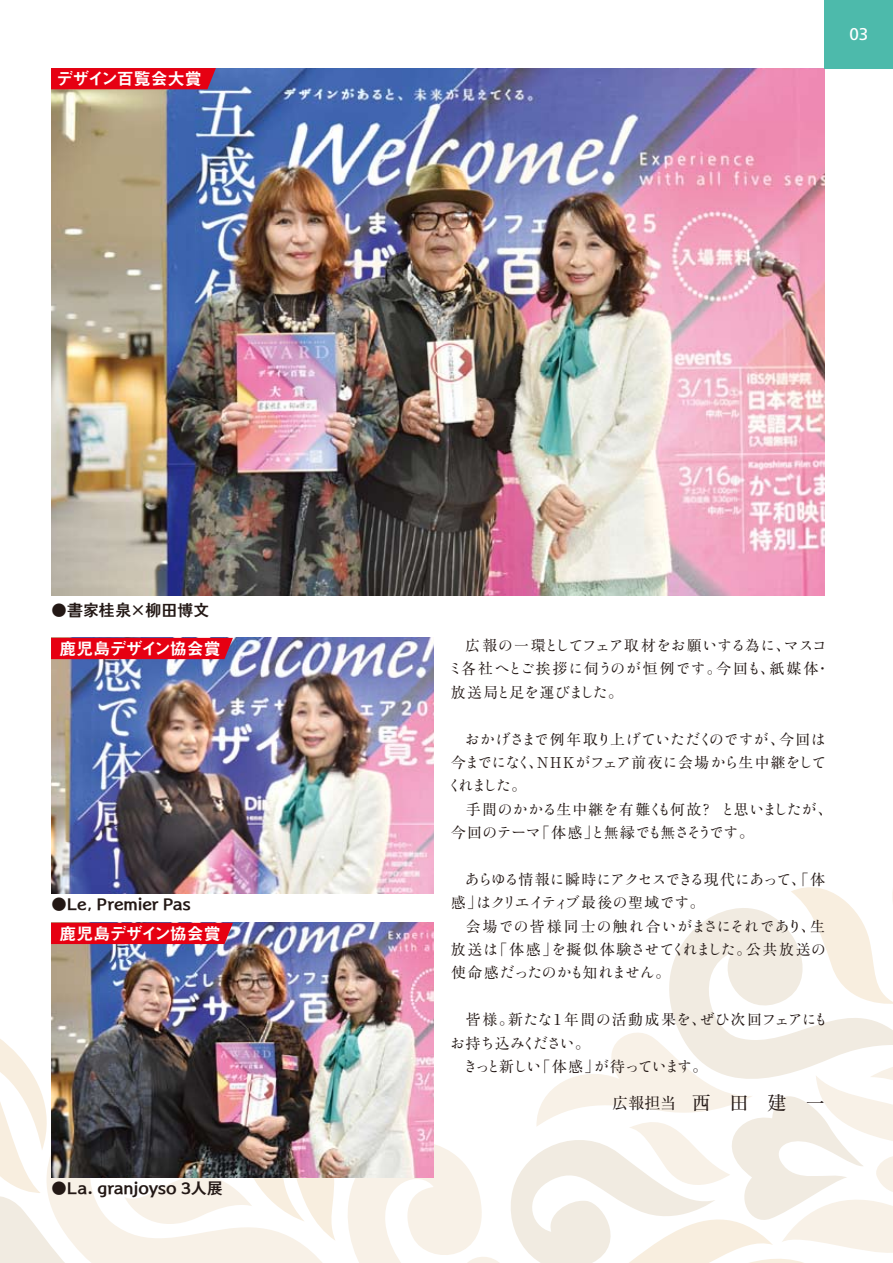
<style>
.page{position:relative;width:893px;height:1263px;background:#fff}
.page>*{position:absolute;margin:0;border:0;box-sizing:border-box;transform-origin:0 0}
.t1{font:16.95px "Midashi Go Pr 6 N MB31";letter-spacing:-.06em;color:#fff}
.t2{font:16.95px "Midashi Go Pr 6 N MB31";letter-spacing:-.03em;color:#fff}
.t3{font:16.95px "Frutiger LT Std";color:#fff}
.t4{font:15.9px "FK Kai Gothic Std W6";color:#231815}
.t5{font:15.9px "Ryumin Pr 6 N";color:#231815}
.t6{font:14.85px/23.4px "Ryumin Std Regular KO";letter-spacing:-.095em;color:#231815}
.t7{font:14.85px "Ryumin Pr 6 N";letter-spacing:.115em;color:#231815}
.t8{font:14.85px "Ryumin Std Regular KO";letter-spacing:-.115em;color:#231815}
.t9{font:14.85px "Ryumin Std Regular KO";letter-spacing:-.01em;color:#231815}
.t10{font:14.85px "Ryumin Std Regular KO";letter-spacing:-.055em;color:#231815}
.t11{font:14.85px "Ryumin Std Regular KO";letter-spacing:-.155em;color:#231815}
.t12{font:14.85px "Ryumin Std Regular KO";letter-spacing:-.145em;color:#231815}
.t13{font:14.85px "Ryumin Std Regular KO";letter-spacing:-.065em;color:#231815}
.s1{font-family:"Ryumin Pr 6 N"}
.s2{font-family:"Ryumin Std Regular KO"}
.s3{font-size:19.2px}
</style>
<div class="page">
<img style="left:51px;top:638px;width:383px;height:213px">
<img style="left:51px;top:68px;width:774px;height:527px">
<div style="left:51px;top:68px;width:165px;height:21px;background:#e60012"></div>
<div style="left:51px;top:638px;width:182px;height:21px;background:#e60012"></div>
<div style="left:825px;top:0;width:68px;height:68px;background:#4dbaab"></div>
<img style="left:0;top:851px;width:893px;height:412px">
<p class="t2" style="left:56px;top:65px;width:147px">デザイン百覧会大賞</p>
<p class="t4" style="left:51px;top:601px;width:160px">●書家桂泉×柳田博文</p>
<p class="t1" style="left:60px;top:635px;width:163px">鹿児島デザイン協会賞</p>
<p class="t4" style="left:51px;top:894px;width:141px">●Le, Premier Pas</p>
<p class="t1" style="left:60px;top:920px;width:163px">鹿児島デザイン協会賞</p>
<p class="t4" style="left:51px;top:1179px;width:174px">●La. granjoyso 3人展</p>
<p class="t3" style="left:849px;top:24px;width:20px">03</p>
<p class="t6" style="left:448px;top:632px;width:384px;text-indent:18px"><span class="s1">広報</span>の<span class="s1">一環</span>としてフェア<span class="s1">取材</span>をお<span class="s1">願</span>いする<span class="s1">為</span>に<span class="s1">、</span>マスコミ<span class="s1">各社</span>へとご<span class="s1">挨拶</span>に<span class="s1">伺</span>うのが<span class="s1">恒例</span>です<span class="s1">。今回</span>も<span class="s1">、紙媒体・放送局</span>と<span class="s1">足</span>を<span class="s1">運</span>びました<span class="s1">。</span></p>
<p class="t9" style="left:465px;top:728px;width:363px">おかげさまで<span class="s1">例年取</span>り<span class="s1">上</span>げていただくのですが<span class="s1">、今回</span>は</p>
<p class="t8" style="left:451px;top:752px;width:377px"><span class="s1">今</span>までになく<span class="s1">、NHK</span>がフェア<span class="s1">前夜</span>に<span class="s1">会場</span>から<span class="s1">生中継</span>をして</p>
<p class="t6" style="left:447px;top:773px;width:80px">くれました<span class="s1">。</span></p>
<p class="t6" style="left:466px;top:796px;width:368px"><span class="s1">手間</span>のかかる<span class="s1">生中継</span>を<span class="s1">有難</span>くも<span class="s1">何故？</span>と<span class="s1">思</span>いましたが<span class="s1">、</span></p>
<p class="t6" style="left:451px;top:819px;width:304px"><span class="s1">今回</span>のテーマ<span class="s1">「体感」</span>と<span class="s1">無縁</span>でも<span class="s1">無</span>さそうです<span class="s1">。</span></p>
<p class="t6" style="left:465px;top:866px;width:362px">あらゆる<span class="s1">情報</span>に<span class="s1">瞬時</span>にアクセスできる<span class="s1">現代</span>にあって<span class="s1">、「体</span></p>
<p class="t11" style="left:451px;top:892px;width:255px"><span class="s1">感」</span>はクリエイティブ<span class="s1">最後</span>の<span class="s1">聖域</span>です<span class="s1">。</span></p>
<p class="t10" style="left:466px;top:915px;width:361px"><span class="s1">会場</span>での<span class="s1">皆様同士</span>の<span class="s1">触</span>れ<span class="s1">合</span>いがまさにそれであり<span class="s1">、生</span></p>
<p class="t7" style="left:451px;top:938px;width:377px">放送<span class="s2">は</span>「体感」<span class="s2">を</span>擬似体験<span class="s2">させてくれました</span>。公共放送<span class="s2">の</span></p>
<p class="t13" style="left:451px;top:962px;width:221px"><span class="s1">使命感</span>だったのかも<span class="s1">知</span>れません<span class="s1">。</span></p>
<p class="t7" style="left:466px;top:1008px;width:364px">皆様。新<span class="s2">たな</span>１年間<span class="s2">の</span>活動成果<span class="s2">を</span>、<span class="s2">ぜひ</span>次回<span class="s2">フェアにも</span></p>
<p class="t6" style="left:450px;top:1030px;width:142px">お<span class="s1">持</span>ち<span class="s1">込</span>みください<span class="s1">。</span></p>
<p class="t12" style="left:463px;top:1056px;width:246px">きっと<span class="s1">新</span>しい<span class="s1">「体感」</span>が<span class="s1">待</span>っています<span class="s1">。</span></p>
<p class="t5" style="left:612px;top:1090px;width:214px">広報担当<span class="s3">西田建一</span></p>
</div>
